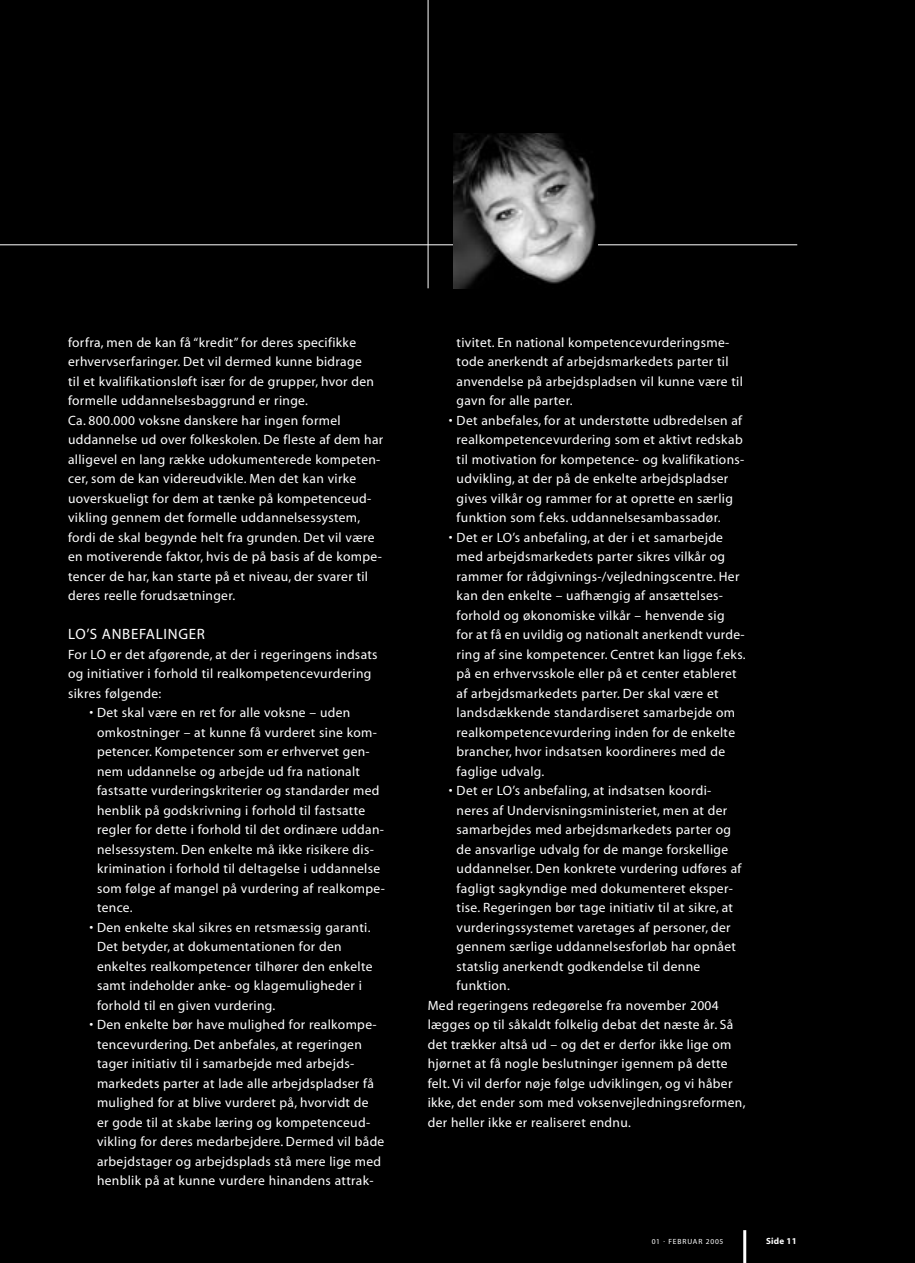
<style>
.page{position:relative;width:915px;height:1263px;background:#fff}
.page>*{position:absolute;margin:0;border:0;box-sizing:border-box;transform-origin:0 0}
.Mellem3{font:500 15px "Serpentine";letter-spacing:.045em;color:#fff}
.Brød{font:13.5px/19.5px "Myriad";letter-spacing:.025em;color:#fff}
.Pagina{font:700 9px "Myriad";letter-spacing:.025em;color:#fff}
.Dato1{font:500 7.5px "Serpentine";letter-spacing:.11em;color:#fff}
</style>
<div class="page">
<div style="left:0;top:0;width:914px;height:1263px;background:#000"></div>
<hr style="left:743px;top:1230px;width:3px;height:33px;background:#fff">
<hr style="left:427px;top:0;width:1px;height:288px;background:#fff">
<hr style="left:0;top:244px;width:797px;height:1px;background:#fff">
<img style="left:453px;top:133px;width:144px;height:155px">
<p class="Brød" style="left:68px;top:333px;width:307px">forfra, men de kan få “kredit” for deres specifikke erhvervserfaringer. Det vil dermed kunne bidrage til et kvalifikationsløft især for de grupper, hvor den formelle uddannelsesbaggrund er ringe.</p>
<p class="Brød" style="left:68px;top:411px;width:316px">Ca. 800.000 voksne danskere har ingen formel uddannelse ud over folkeskolen. De fleste af dem har alligevel en lang række udokumenterede kompeten&shy;cer, som de kan videreudvikle. Men det kan virke uoverskueligt for dem at tænke på kompetenceud&shy;vikling gennem det formelle uddannelsessystem, fordi de skal begynde helt fra grunden. Det vil være en motiverende faktor, hvis de på basis af de kompe&shy;tencer de har, kan starte på et niveau, der svarer til deres reelle forudsætninger.</p>
<p class="Mellem3" style="left:68px;top:626px;width:138px">LO’S ANBEFALINGER</p>
<p class="Brød" style="left:68px;top:645px;width:311px">For LO er det afgørende, at der i regeringens indsats og initiativer i forhold til realkompetencevurdering sikres følgende:</p>
<p class="Brød" style="left:97px;top:703px;width:289px;text-indent:-8px">• Det skal være en ret for alle voksne – uden omkostninger – at kunne få vurderet sine kom&shy;petencer. Kompetencer som er erhvervet gen&shy;nem uddannelse og arbejde ud fra nationalt fastsatte vurderingskriterier og standarder med henblik på godskrivning i forhold til fastsatte regler for dette i forhold til det ordinære uddan&shy;nelsessystem. Den enkelte må ikke risikere dis&shy;krimination i forhold til deltagelse i uddannelse som følge af mangel på vurdering af realkompe&shy;tence.</p>
<p class="Brød" style="left:97px;top:918px;width:277px;text-indent:-8px">• Den enkelte skal sikres en retsmæssig garanti.<br>Det betyder, at dokumentationen for den enkeltes realkompetencer tilhører den enkelte samt indeholder anke- og klagemuligheder i forhold til en given vurdering.</p>
<p class="Brød" style="left:97px;top:1015px;width:289px;text-indent:-8px">• Den enkelte bør have mulighed for realkompe&shy;tencevurdering. Det anbefales, at regeringen tager initiativ til i samarbejde med arbejds&shy;markedets parter at lade alle arbejdspladser få mulighed for at blive vurderet på, hvorvidt de<br>er gode til at skabe læring og kompetenceud&shy;vikling for deres medarbejdere. Dermed vil både arbejdstager og arbejdsplads stå mere lige med henblik på at kunne vurdere hinandens attrak-</p>
<p class="Brød" style="left:456px;top:333px;width:287px">tivitet. En national kompetencevurderingsme&shy;tode anerkendt af arbejdsmarkedets parter til anvendelse på arbejdspladsen vil kunne være til gavn for alle parter.</p>
<p class="Brød" style="left:456px;top:411px;width:289px;text-indent:-8px">• Det anbefales, for at understøtte udbredelsen af realkompetencevurdering som et aktivt redskab til motivation for kompetence- og kvalifikations&shy;udvikling, at der på de enkelte arbejdspladser gives vilkår og rammer for at oprette en særlig funktion som f.eks. uddannelsesambassadør.</p>
<p class="Brød" style="left:456px;top:528px;width:290px;text-indent:-8px">• Det er LO’s anbefaling, at der i et samarbejde med arbejdsmarkedets parter sikres vilkår og rammer for rådgivnings-/vejledningscentre. Her kan den enkelte – uafhængig af ansættelses&shy;forhold og økonomiske vilkår – henvende sig<br>for at få en uvildig og nationalt anerkendt vurde&shy;ring af sine kompetencer. Centret kan ligge f.eks. på en erhvervsskole eller på et center etableret af arbejdsmarkedets parter. Der skal være et landsdækkende standardiseret samarbejde om realkompetencevurdering inden for de enkelte brancher, hvor indsatsen koordineres med de faglige udvalg.</p>
<p class="Brød" style="left:456px;top:781px;width:286px;text-indent:-8px">• Det er LO’s anbefaling, at indsatsen koordi&shy;neres af Undervisningsministeriet, men at der samarbejdes med arbejdsmarkedets parter og de ansvarlige udvalg for de mange forskellige uddannelser. Den konkrete vurdering udføres af fagligt sagkyndige med dokumenteret eksper&shy;tise. Regeringen bør tage initiativ til at sikre, at vurderingssystemet varetages af personer, der gennem særlige uddannelsesforløb har opnået statslig anerkendt godkendelse til denne funktion.</p>
<p class="Brød" style="left:427px;top:996px;width:319px">Med regeringens redegørelse fra november 2004 lægges op til såkaldt folkelig debat det næste år. Så det trækker altså ud – og det er derfor ikke lige om hjørnet at få nogle beslutninger igennem på dette felt. Vi vil derfor nøje følge udviklingen, og vi håber ikke, det ender som med voksenvejledningsreformen, der heller ikke er realiseret endnu.</p>
<p class="Dato1" style="left:651px;top:1237px;width:73px">01 · FEBRUAR 2005</p>
<p class="Pagina" style="left:765px;top:1236px;width:32px">Side 11</p>
</div>
